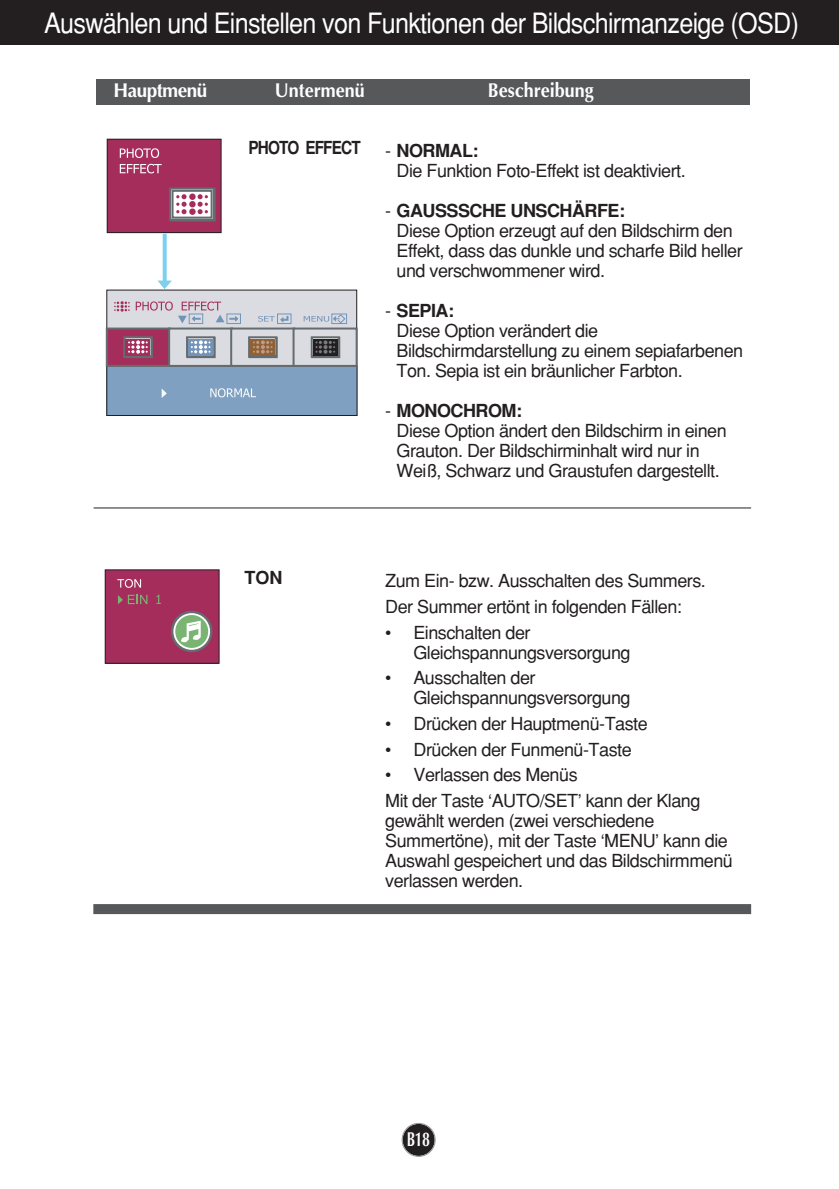
<style>
.page{position:relative;width:839px;height:1189px;background:#fff}
.page>*{position:absolute;margin:0;border:0;box-sizing:border-box;transform-origin:0 0}
.t1{font:28px "Helvetica";letter-spacing:-.03em;color:#fff;scale:.9 1}
.t2{font:700 20px "Optima";color:#fff;scale:.9 1}
.t3{font:700 20px "Optima";letter-spacing:-.025em;color:#fff;scale:.95 1}
.t4{font:700 20px "Optima";color:#fff;scale:.7 1}
.t5{font:18px/20px "Helvetica";letter-spacing:-.03em;color:#231f20}
.t6{font:700 18px "Helvetica";letter-spacing:-.055em;color:#231f20;scale:.85 1}
.t7{font:700 18px "Helvetica";letter-spacing:-.055em;color:#231f20}
.s1{font-weight:700}
</style>
<div class="page">
<div style="left:402px;top:1124px;width:32px;height:32px;background:#231f20;border-radius:50%"></div>
<div style="left:401px;top:1123px;width:34px;height:34px;border:1px solid #939598;border-radius:50%"></div>
<div style="left:0;top:0;width:839px;height:45px;background:#231f20"></div>
<div style="left:93px;top:904px;width:658px;height:10px;background:#57585a"></div>
<div style="left:96px;top:79px;width:654px;height:26px;background:#57585a"></div>
<hr style="left:94px;top:507px;width:657px;height:1px;background:#231f20">
<div style="left:107px;top:139px;width:114px;height:94px;background:#a52d5c"></div>
<div style="left:107px;top:139px;width:115px;height:94px;border:1px solid #231f20"></div>
<svg style="left:120px;top:148px;width:39px;height:10px"></svg>
<svg style="left:120px;top:164px;width:42px;height:9px"></svg>
<div style="left:170px;top:188px;width:46px;height:33px;border:2px solid #656c70"></div>
<div style="left:170px;top:188px;width:44px;height:32px;background:#fff"></div>
<div style="left:169px;top:187px;width:46px;height:34px;border:2px solid #656c70"></div>
<div style="left:189px;top:193px;width:7px;height:7px;background:#a52d5c;border-radius:50%"></div>
<svg style="left:198px;top:194px;width:10px;height:20px"></svg>
<svg style="left:176px;top:194px;width:10px;height:20px"></svg>
<div style="left:189px;top:201px;width:7px;height:6px;background:#a52d5c;border-radius:50%"></div>
<div style="left:189px;top:208px;width:7px;height:7px;background:#a52d5c;border-radius:50%"></div>
<div style="left:171px;top:190px;width:42px;height:29px;border:2px solid #656c70"></div>
<svg style="left:163px;top:234px;width:4px;height:46px"></svg>
<svg style="left:158px;top:280px;width:14px;height:9px"></svg>
<div style="left:107px;top:290px;width:250px;height:125px;background:#dadce2"></div>
<div style="left:107px;top:366px;width:250px;height:49px;background:#7fa0c1"></div>
<div style="left:106px;top:365px;width:251px;height:51px;border:1px solid #231f20"></div>
<div style="left:107px;top:328px;width:63px;height:38px;background:#a52d5c"></div>
<div style="left:106px;top:327px;width:65px;height:40px;border:2px solid #656c70"></div>
<svg style="left:210px;top:388px;width:46px;height:9px"></svg>
<svg style="left:162px;top:389px;width:5px;height:9px"></svg>
<svg style="left:114px;top:301px;width:244px;height:67px"></svg>
<div style="left:105px;top:570px;width:114px;height:93px;background:#a52d5c"></div>
<div style="left:105px;top:569px;width:115px;height:95px;border:1px solid #231f20"></div>
<svg style="left:172px;top:612px;width:39px;height:39px"></svg>
<div style="left:171px;top:611px;width:41px;height:41px;border:2px solid #656c70;border-radius:50%"></div>
<div style="left:175px;top:615px;width:33px;height:33px;background:#7ab473;border-radius:50%"></div>
<svg style="left:180px;top:620px;width:25px;height:24px"></svg>
<svg style="left:156px;top:594px;width:5px;height:10px"></svg>
<svg style="left:118px;top:595px;width:29px;height:9px"></svg>
<svg style="left:117px;top:579px;width:24px;height:9px"></svg>
<h1 class="t1" style="left:44px;top:13px;width:840px">Auswählen und Einstellen von Funktionen der Bildschirmanzeige (OSD)</h1>
<p class="t3" style="left:113px;top:82px;width:100px">Hauptmenü</p>
<p class="t2" style="left:275px;top:82px;width:102px">Untermenü</p>
<p class="t2" style="left:488px;top:82px;width:119px">Beschreibung</p>
<p class="t6" style="left:248px;top:141px;width:133px">PHOTO EFFECT</p>
<p class="t5" style="left:396px;top:142px;width:291px;text-indent:-11px">- <span class="s1">NORMAL:<br></span>Die Funktion Foto-Effekt ist deaktiviert.</p>
<p class="t5" style="left:396px;top:202px;width:348px;text-indent:-11px">- <span class="s1">GAUSSSCHE UNSCHÄRFE:<br></span>Diese Option erzeugt auf den Bildschirm den Effekt, dass das dunkle und scharfe Bild heller und verschwommener wird.</p>
<p class="t5" style="left:396px;top:302px;width:348px;text-indent:-11px">- <span class="s1">SEPIA:<br></span>Diese Option verändert die<br>Bildschirmdarstellung zu einem sepiafarbenen<br>Ton. Sepia ist ein bräunlicher Farbton.</p>
<p class="t5" style="left:396px;top:402px;width:332px;text-indent:-11px">- <span class="s1">MONOCHROM:<br></span>Diese Option ändert den Bildschirm in einen Grauton. Der Bildschirminhalt wird nur in Weiß, Schwarz und Graustufen dargestellt.</p>
<p class="t7" style="left:244px;top:571px;width:40px">TON</p>
<p class="t5" style="left:385px;top:570px;width:322px;line-height:25.6px">Zum Ein- bzw. Ausschalten des Summers.<br>Der Summer ertönt in folgenden Fällen:</p>
<p class="t5" style="left:413px;top:624px;width:219px;text-indent:-28px">• Einschalten der<br>Gleichspannungsversorgung</p>
<p class="t5" style="left:413px;top:669px;width:219px;text-indent:-28px">• Ausschalten der<br>Gleichspannungsversorgung</p>
<p class="t5" style="left:385px;top:715px;width:264px">• Drücken der Hauptmenü-Taste</p>
<p class="t5" style="left:385px;top:741px;width:248px">• Drücken der Funmenü-Taste</p>
<p class="t5" style="left:385px;top:764px;width:317px;line-height:25.6px">• Verlassen des Menüs<br>Mit der Taste ‘AUTO/SET’ kann der Klang</p>
<p class="t5" style="left:385px;top:812px;width:349px">gewählt werden (zwei verschiedene Summertöne), mit der Taste ‘MENU’ kann die Auswahl gespeichert und das Bildschirmmenü verlassen werden.</p>
<p class="t4" style="left:407px;top:1131px;width:35px">B18</p>
</div>
